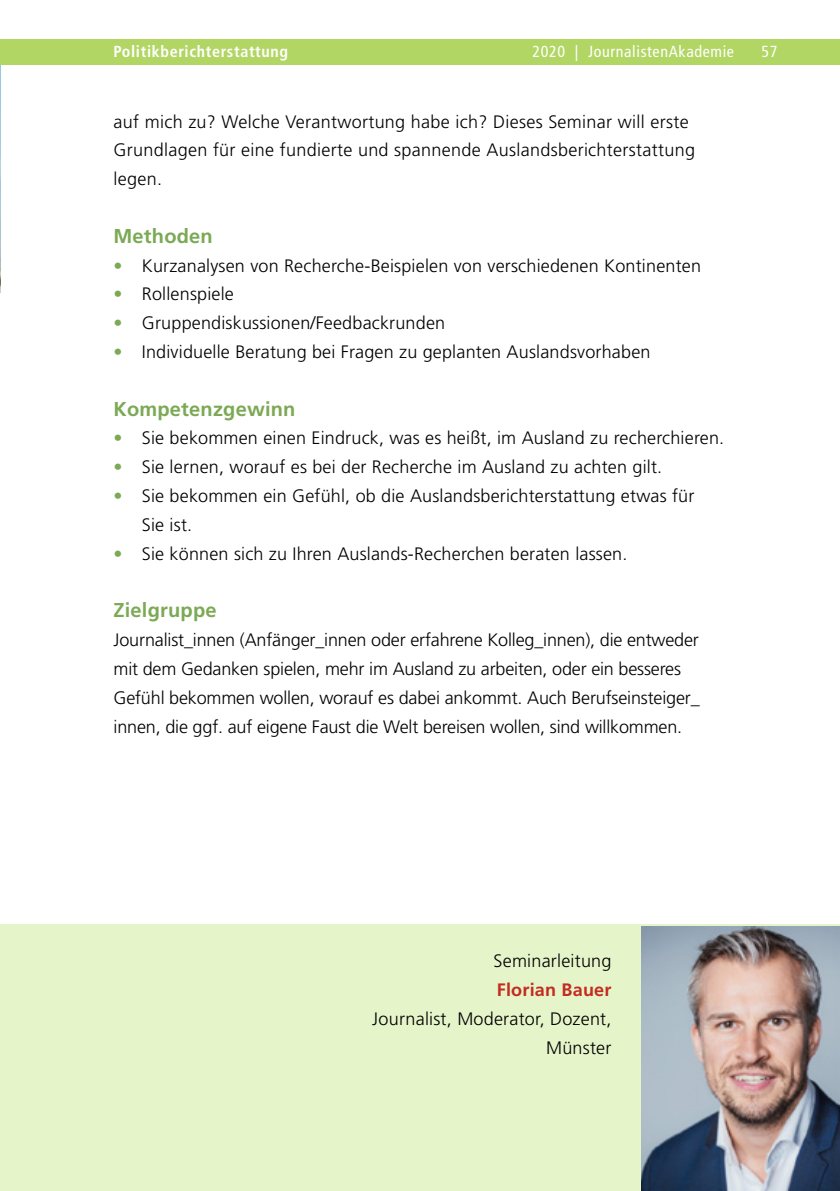
<style>
.page{position:relative;width:840px;height:1191px;background:#fff}
.page>*{position:absolute;margin:0;border:0;box-sizing:border-box;transform-origin:0 0}
.t1{font:700 20px "Frutiger CE";letter-spacing:.01em;color:#7ba954}
.t2{font:300 18px/28.8px "Frutiger";letter-spacing:.01em;color:#000}
.t3{font:300 18px/28.8px "Frutiger";letter-spacing:-.01em;color:#000}
.t4{font:700 18px "Frutiger";letter-spacing:.01em;color:#c32b1f}
.t5{font:condensed 16px "Frutiger";letter-spacing:.04em;color:#fff}
.t6{font:700 condensed 16px "Frutiger";letter-spacing:.04em;color:#fff}
.s1{color:#7ba954}
</style>
<div class="page">
<div style="left:0;top:40px;width:839px;height:25px;background:#b2d664"></div>
<img style="left:0;top:65px;width:1px;height:227px">
<div style="left:0;top:924px;width:839px;height:267px;background:#e6f4ca"></div>
<img style="left:641px;top:926px;width:198px;height:265px">
<p class="t6" style="left:113px;top:42px;width:176px">Politikberichterstattung</p>
<p class="t5" style="left:532px;top:42px;width:203px">2020 | JournalistenAkademie</p>
<p class="t5" style="left:761px;top:42px;width:17px">57</p>
<p class="t2" style="left:113px;top:107px;width:582px">auf mich zu? Welche Verantwortung habe ich? Dieses Seminar will erste<br>Grundlagen für eine fundierte und spannende Auslandsberichterstattung legen.</p>
<p class="t1" style="left:113px;top:224px;width:101px">Methoden</p>
<p class="t2" style="left:113px;top:251px;width:588px"><span class="s1">•</span> Kurzanalysen von Recherche-Beispielen von verschiedenen Kontinenten</p>
<p class="t2" style="left:113px;top:280px;width:122px"><span class="s1">•</span> Rollenspiele</p>
<p class="t2" style="left:113px;top:308px;width:333px"><span class="s1">•</span> Gruppendiskussionen/Feedbackrunden</p>
<p class="t2" style="left:113px;top:337px;width:538px"><span class="s1">•</span> Individuelle Beratung bei Fragen zu geplanten Auslandsvorhaben</p>
<p class="t1" style="left:113px;top:397px;width:183px">Kompetenzgewinn</p>
<p class="t2" style="left:113px;top:424px;width:612px"><span class="s1">•</span> Sie bekommen einen Eindruck, was es heißt, im Ausland zu recherchieren.</p>
<p class="t2" style="left:113px;top:452px;width:550px"><span class="s1">•</span> Sie lernen, worauf es bei der Recherche im Ausland zu achten gilt.</p>
<p class="t2" style="left:142px;top:481px;width:553px;text-indent:-28px"><span class="s1">•</span> Sie bekommen ein Gefühl, ob die Auslandsberichterstattung etwas für<br>Sie ist.</p>
<p class="t2" style="left:113px;top:539px;width:515px"><span class="s1">•</span> Sie können sich zu Ihren Auslands-Recherchen beraten lassen.</p>
<p class="t1" style="left:113px;top:598px;width:104px">Zielgruppe</p>
<p class="t3" style="left:113px;top:625px;width:587px">Journalist_innen (Anfänger_innen oder erfahrene Kolleg_innen), die entweder mit dem Gedanken spielen, mehr im Ausland zu arbeiten, oder ein besseres Gefühl bekommen wollen, worauf es dabei ankommt. Auch Berufseinsteiger_ innen, die ggf. auf eigene Faust die Welt bereisen wollen, sind willkommen.</p>
<p class="t2" style="left:493px;top:946px;width:119px">Seminarleitung</p>
<p class="t4" style="left:496px;top:979px;width:116px">Florian Bauer</p>
<p class="t2" style="left:372px;top:1004px;width:240px;text-align:right">Journalist, Moderator, Dozent,<br>Münster</p>
</div>
